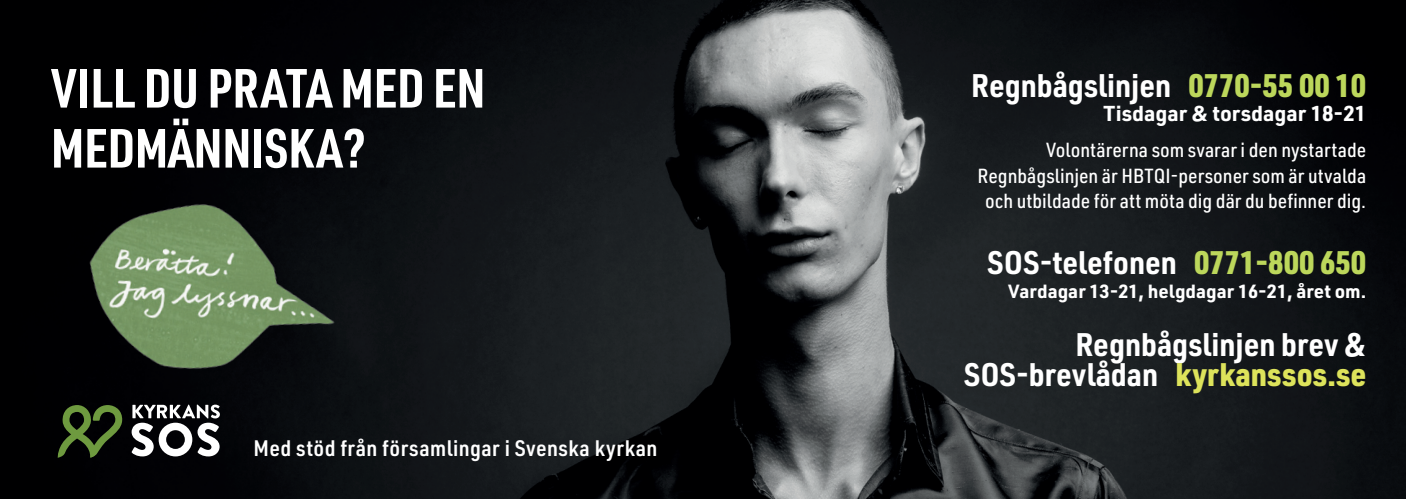
<style>
.page{position:relative;width:1406px;height:499px;background:#fff}
.page>*{position:absolute;margin:0;border:0;box-sizing:border-box;transform-origin:0 0}
.t1{font:700 54px/60px "URWDIN Cond";color:#fff}
.t2{font:700 32px/30px "URWDIN Semi Cond";color:#fff;text-align:right}
.t3{font:600 22px "URWDIN Semi Cond";letter-spacing:.02em;color:#fff}
.t4{font:700 21.2px "URWDIN";color:#fff}
.t5{font:500 20px/25.8px "URWDIN Semi Cond";color:#fff;text-align:right}
.t6{font:700 18.8px "URWDIN";color:#fff}
.s1{font-weight:900;color:#bcd75b}
.s2{font-weight:900;color:#dde35b}
</style>
<div class="page">
<img style="left:0;top:0;width:1406px;height:499px">
<svg style="left:57px;top:407px;width:66px;height:51px;background:#2b3c1a"></svg>
<svg style="left:131px;top:407px;width:89px;height:49px"></svg>
<img style="left:51px;top:167px;width:315px;height:240px">
<h1 class="t1" style="left:51px;top:56px;width:436px">VILL DU PRATA MED EN<br>MEDMÄNNISKA?</h1>
<p class="t3" style="left:254px;top:433px;width:405px">Med stöd från församlingar i Svenska kyrkan</p>
<h2 class="t2" style="left:971px;top:69px;width:396px">Regnbågslinjen <span class="s1">0770-55 00 10</span></h2>
<p class="t4" style="left:1104px;top:99px;width:264px">Tisdagar &amp; torsdagar 18-21</p>
<p class="t5" style="left:978px;top:136px;width:390px">Volontärerna som svarar i den nystartade<br>Regnbågslinjen är HBTQI-personer som är utvalda och utbildade för att möta dig där du befinner dig.</p>
<h2 class="t2" style="left:988px;top:246px;width:380px">SOS-telefonen <span class="s1">0771-800 650</span></h2>
<p class="t6" style="left:1008px;top:278px;width:359px">Vardagar 13-21, helgdagar 16-21, året om.</p>
<h2 class="t2" style="left:964px;top:328px;width:404px">Regnbågslinjen brev &amp;<br>SOS-brevlådan <span class="s2">kyrkanssos.se</span></h2>
</div>
